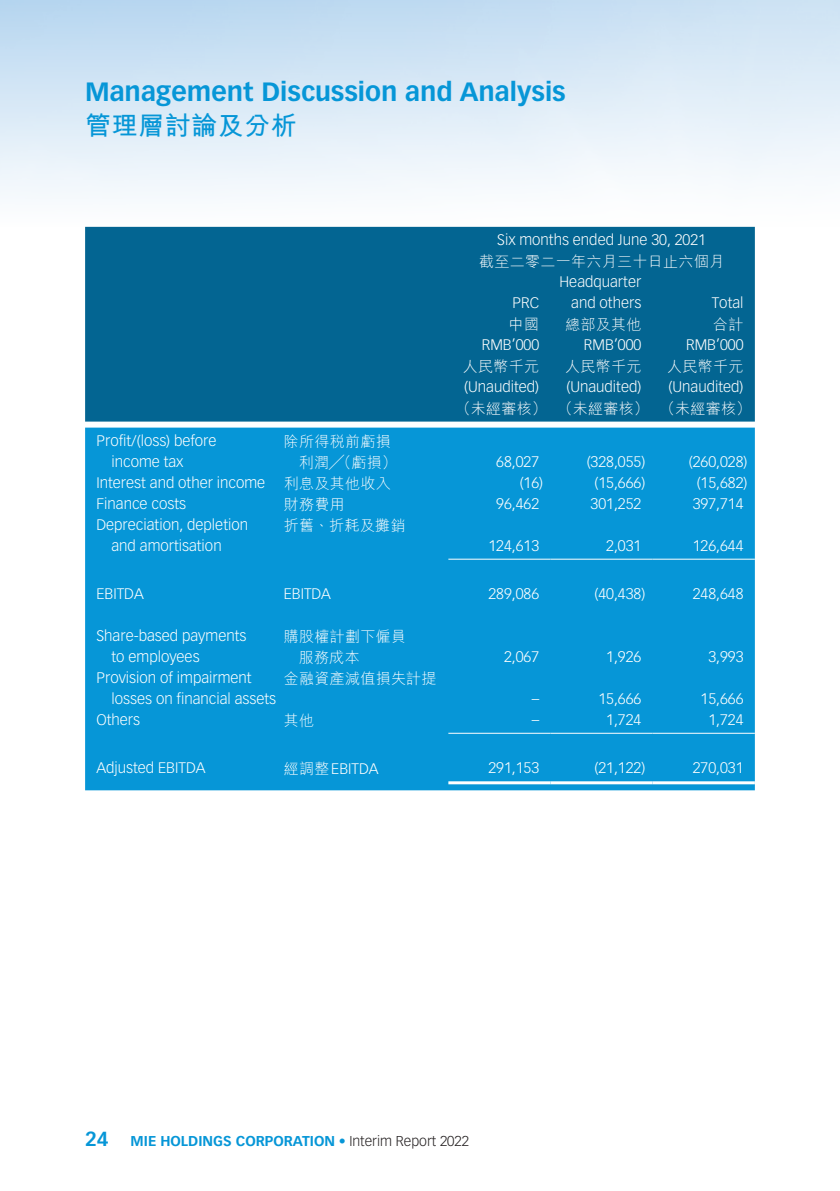
<style>
.page{position:relative;width:840px;height:1191px;background:#fff}
.page>*{position:absolute;margin:0;border:0;box-sizing:border-box;transform-origin:0 0}
.t1{font:700 26px "Vectora LT Std";color:#0696d7}
.t2{font:700 26px "M Hei HK";letter-spacing:.02em;color:#0696d7}
._50_Table_txt{font:300 15px "Vectora LT Std";color:#fff}
._50_Table_txt-2{font:300 15px "M Hei HK";letter-spacing:.02em;color:#fff}
.t3{font:700 14px "Vectora LT Std";color:#0696d7}
.s1{font-family:"M Hei HK"}
.s2{font-size:20px}
.s3{font-weight:300}
.s4{font-weight:300;color:#231f20}
</style>
<div class="page">
<div style="left:85px;top:227px;width:669px;height:194px;background:#036592"></div>
<div style="left:85px;top:427px;width:669px;height:363px;background:#0696d7"></div>
<hr style="left:448px;top:558px;width:102px;height:1px;background:#fff">
<hr style="left:550px;top:558px;width:102px;height:1px;background:#fff">
<hr style="left:652px;top:558px;width:102px;height:1px;background:#fff">
<hr style="left:448px;top:732px;width:102px;height:1px;background:#fff">
<hr style="left:550px;top:732px;width:102px;height:1px;background:#fff">
<hr style="left:652px;top:732px;width:102px;height:1px;background:#fff">
<hr style="left:448px;top:781px;width:102px;height:3px;background:#fff">
<hr style="left:550px;top:781px;width:102px;height:3px;background:#fff">
<hr style="left:652px;top:781px;width:102px;height:3px;background:#fff">
<h1 class="t1" style="left:85px;top:76px;width:482px">Management Discussion and Analysis</h1>
<h1 class="t2" style="left:85px;top:106px;width:213px">管理層討論及分析</h1>
<p class="_50_Table_txt" style="left:497px;top:231px;width:210px">Six months ended June 30, 2021</p>
<p class="_50_Table_txt-2" style="left:479px;top:254px;width:246px">截至二零二一年六月三十日止六個月</p>
<p class="_50_Table_txt" style="left:512px;top:294px;width:28px">PRC</p>
<p class="_50_Table_txt" style="left:559px;top:273px;width:83px">Headquarter</p>
<p class="_50_Table_txt" style="left:571px;top:294px;width:72px">and others</p>
<p class="_50_Table_txt" style="left:711px;top:294px;width:33px">Total</p>
<p class="_50_Table_txt" style="left:96px;top:432px;width:122px">Profit/(loss) before</p>
<p class="_50_Table_txt" style="left:111px;top:453px;width:73px">income tax</p>
<p class="_50_Table_txt-2" style="left:508px;top:317px;width:32px">中國</p>
<p class="_50_Table_txt-2" style="left:564px;top:317px;width:78px">總部及其他</p>
<p class="_50_Table_txt-2" style="left:712px;top:317px;width:32px">合計</p>
<p class="_50_Table_txt" style="left:481px;top:336px;width:59px">RMB’000</p>
<p class="_50_Table_txt" style="left:583px;top:336px;width:59px">RMB’000</p>
<p class="_50_Table_txt" style="left:685px;top:336px;width:59px">RMB’000</p>
<p class="_50_Table_txt-2" style="left:462px;top:359px;width:78px">人民幣千元</p>
<p class="_50_Table_txt-2" style="left:564px;top:359px;width:78px">人民幣千元</p>
<p class="_50_Table_txt-2" style="left:666px;top:359px;width:78px">人民幣千元</p>
<p class="_50_Table_txt" style="left:464px;top:378px;width:76px">(Unaudited)</p>
<p class="_50_Table_txt" style="left:566px;top:378px;width:76px">(Unaudited)</p>
<p class="_50_Table_txt" style="left:668px;top:378px;width:76px">(Unaudited)</p>
<p class="_50_Table_txt-2" style="left:455px;top:401px;width:92px">（未經審核）</p>
<p class="_50_Table_txt-2" style="left:557px;top:401px;width:92px">（未經審核）</p>
<p class="_50_Table_txt-2" style="left:659px;top:401px;width:92px">（未經審核）</p>
<p class="_50_Table_txt-2" style="left:283px;top:433px;width:108px">除所得稅前虧損</p>
<p class="_50_Table_txt-2" style="left:298px;top:454px;width:100px">利潤╱（虧損）</p>
<p class="_50_Table_txt" style="left:496px;top:453px;width:44px">68,027</p>
<p class="_50_Table_txt" style="left:586px;top:453px;width:60px">(328,055)</p>
<p class="_50_Table_txt" style="left:688px;top:453px;width:60px">(260,028)</p>
<p class="_50_Table_txt" style="left:96px;top:474px;width:170px">Interest and other income</p>
<p class="_50_Table_txt-2" style="left:283px;top:475px;width:108px">利息及其他收入</p>
<p class="_50_Table_txt" style="left:519px;top:474px;width:25px">(16)</p>
<p class="_50_Table_txt" style="left:594px;top:474px;width:52px">(15,666)</p>
<p class="_50_Table_txt" style="left:696px;top:474px;width:52px">(15,682)</p>
<p class="_50_Table_txt" style="left:96px;top:495px;width:91px">Finance costs</p>
<p class="_50_Table_txt-2" style="left:283px;top:496px;width:62px">財務費用</p>
<p class="_50_Table_txt" style="left:496px;top:495px;width:44px">96,462</p>
<p class="_50_Table_txt" style="left:590px;top:495px;width:52px">301,252</p>
<p class="_50_Table_txt" style="left:692px;top:495px;width:52px">397,714</p>
<p class="_50_Table_txt" style="left:96px;top:516px;width:153px">Depreciation, depletion</p>
<p class="_50_Table_txt" style="left:111px;top:537px;width:112px">and amortisation</p>
<p class="_50_Table_txt-2" style="left:283px;top:517px;width:123px">折舊、折耗及攤銷</p>
<p class="_50_Table_txt" style="left:488px;top:537px;width:52px">124,613</p>
<p class="_50_Table_txt" style="left:606px;top:537px;width:37px">2,031</p>
<p class="_50_Table_txt" style="left:692px;top:537px;width:52px">126,644</p>
<p class="_50_Table_txt" style="left:96px;top:585px;width:49px">EBITDA</p>
<p class="_50_Table_txt" style="left:283px;top:585px;width:49px">EBITDA</p>
<p class="_50_Table_txt" style="left:488px;top:585px;width:52px">289,086</p>
<p class="_50_Table_txt" style="left:594px;top:585px;width:52px">(40,438)</p>
<p class="_50_Table_txt" style="left:692px;top:585px;width:52px">248,648</p>
<p class="_50_Table_txt" style="left:96px;top:627px;width:151px">Share-based payments</p>
<p class="_50_Table_txt" style="left:111px;top:648px;width:90px">to employees</p>
<p class="_50_Table_txt-2" style="left:283px;top:628px;width:124px">購股權計劃下僱員</p>
<p class="_50_Table_txt-2" style="left:298px;top:649px;width:62px">服務成本</p>
<p class="_50_Table_txt" style="left:503px;top:648px;width:37px">2,067</p>
<p class="_50_Table_txt" style="left:606px;top:648px;width:37px">1,926</p>
<p class="_50_Table_txt" style="left:708px;top:648px;width:37px">3,993</p>
<p class="_50_Table_txt" style="left:96px;top:669px;width:157px">Provision of impairment</p>
<p class="_50_Table_txt" style="left:111px;top:690px;width:166px">losses on financial assets</p>
<p class="_50_Table_txt-2" style="left:283px;top:670px;width:154px">金融資產減值損失計提</p>
<p class="_50_Table_txt" style="left:531px;top:690px;width:9px">–</p>
<p class="_50_Table_txt" style="left:598px;top:690px;width:44px">15,666</p>
<p class="_50_Table_txt" style="left:700px;top:690px;width:44px">15,666</p>
<p class="_50_Table_txt" style="left:96px;top:711px;width:45px">Others</p>
<p class="_50_Table_txt-2" style="left:283px;top:712px;width:32px">其他</p>
<p class="_50_Table_txt" style="left:531px;top:711px;width:9px">–</p>
<p class="_50_Table_txt" style="left:606px;top:711px;width:37px">1,724</p>
<p class="_50_Table_txt" style="left:708px;top:711px;width:37px">1,724</p>
<p class="_50_Table_txt" style="left:96px;top:759px;width:110px">Adjusted EBITDA</p>
<p class="_50_Table_txt" style="left:283px;top:760px;width:96px"><span class="s1">經調整</span>EBITDA</p>
<p class="_50_Table_txt" style="left:488px;top:759px;width:52px">291,153</p>
<p class="_50_Table_txt" style="left:594px;top:759px;width:52px">(21,122)</p>
<p class="_50_Table_txt" style="left:692px;top:759px;width:52px">270,031</p>
<p class="t3" style="left:85px;top:1132px;width:385px"><span class="s2">24</span> MIE HOLDINGS CORPORATION <span class="s3">•</span> <span class="s4">Interim Report 2022</span></p>
</div>
